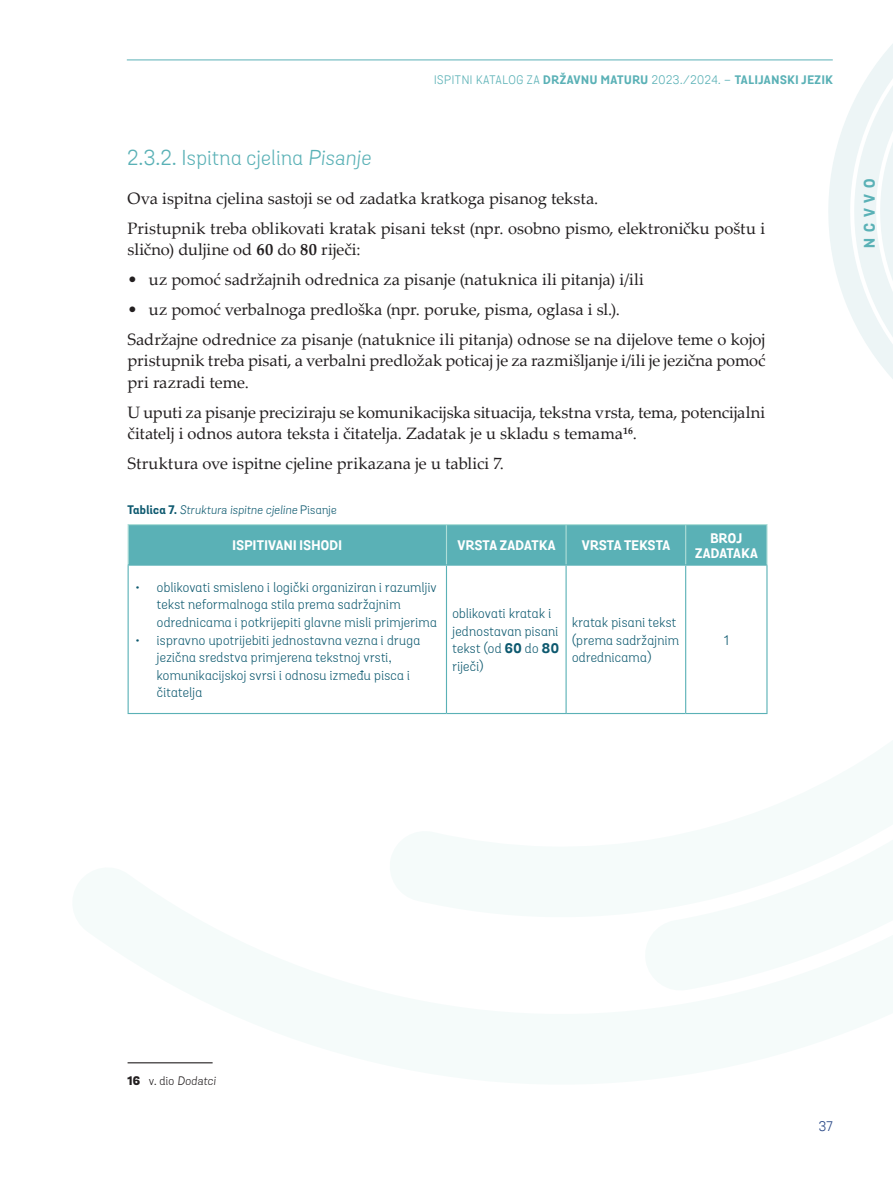
<style>
.page{position:relative;width:893px;height:1191px;background:#fff}
.page>*{position:absolute;margin:0;border:0;box-sizing:border-box;transform-origin:0 0}
.t1{font:21px "Grota Sans Alt Book 67682";letter-spacing:.025em;color:#5ab1b6}
.t2{font:16.5px/30px "Palatino Linotype";color:#231f20}
.t3{font:15px "Grota Sans Alt Bold 40648";letter-spacing:.395em;color:#5ab1b6}
.t4{font:13.5px/17.5px "Grota Sans Alt Book 67682";letter-spacing:.025em;color:#0d596f}
.t5{font:13.5px/15px "Grota Sans Alt Bold 40648";letter-spacing:.025em;color:#fff;text-align:center}
.t6{font:13.5px "Grota Sans Alt Book 67682";color:#284786}
.t7{font:12px "Grota Sans Alt Book 67682";letter-spacing:.05em;color:#5ab1b6}
.t8{font:12px "Grota Sans Alt Book Italic 08153";letter-spacing:.025em;color:#0d596f}
.t9{font:12px "Grota Sans Alt Book Italic 08153";letter-spacing:.025em;color:#231f20}
.s1{font-family:"Grota Sans Alt Bold 40648"}
.s2{font-family:"Grota Sans Alt Book Italic 08153"}
.s3{font-weight:700}
.s4{font-family:"Grota Sans Alt";font-weight:700}
.s5{font-family:"Grota Sans Alt Book 67682"}
.s6{font-family:"Grota Sans Alt";font-weight:800}
</style>
<div class="page">
<svg style="left:386px;top:44px;width:507px;height:671px"></svg>
<div style="left:129px;top:525px;width:637px;height:39px;background:#5ab1b6"></div>
<hr style="left:128px;top:525px;width:1px;height:39px;background:#afded8">
<hr style="left:446px;top:525px;width:1px;height:39px;background:#afded8">
<hr style="left:565px;top:525px;width:2px;height:39px;background:#afded8">
<hr style="left:685px;top:525px;width:1px;height:39px;background:#afded8">
<hr style="left:128px;top:564px;width:318px;height:1px;background:#5ab1b6">
<hr style="left:128px;top:565px;width:1px;height:148px;background:#5ab1b6">
<hr style="left:446px;top:564px;width:120px;height:1px;background:#5ab1b6">
<hr style="left:446px;top:565px;width:1px;height:148px;background:#5ab1b6">
<hr style="left:566px;top:564px;width:120px;height:1px;background:#5ab1b6">
<hr style="left:565px;top:565px;width:2px;height:148px;background:#5ab1b6">
<hr style="left:685px;top:565px;width:1px;height:148px;background:#5ab1b6">
<hr style="left:686px;top:564px;width:81px;height:1px;background:#5ab1b6">
<hr style="left:766px;top:565px;width:1px;height:148px;background:#5ab1b6">
<hr style="left:686px;top:713px;width:81px;height:1px;background:#5ab1b6">
<hr style="left:446px;top:713px;width:120px;height:1px;background:#5ab1b6">
<hr style="left:566px;top:713px;width:120px;height:1px;background:#5ab1b6">
<hr style="left:128px;top:524px;width:318px;height:1px;background:#afded8">
<hr style="left:446px;top:524px;width:120px;height:1px;background:#afded8">
<hr style="left:566px;top:524px;width:120px;height:1px;background:#afded8">
<hr style="left:686px;top:524px;width:81px;height:1px;background:#afded8">
<hr style="left:766px;top:525px;width:1px;height:39px;background:#afded8">
<hr style="left:128px;top:713px;width:318px;height:1px;background:#5ab1b6">
<hr style="left:128px;top:1062px;width:85px;height:1px;background:#231f20">
<p class="t7" style="left:434px;top:72px;width:400px">ISPITNI KATALOG ZA <span class="s1">DRŽAVNU MATURU</span> 2023./2024. – <span class="s1">TALIJANSKI JEZIK</span></p>
<p class="t1" style="left:128px;top:145px;width:245px">2.3.2. Ispitna cjelina <span class="s2">Pisanje</span></p>
<p class="t2" style="left:128px;top:182px;width:639px">Ova ispitna cjelina sastoji se od zadatka kratkoga pisanog teksta.<br>Pristupnik treba oblikovati kratak pisani tekst (npr. osobno pismo, elektroničku poštu i</p>
<p class="t2" style="left:128px;top:234px;width:235px">slično) duljine od <span class="s3">60</span> do <span class="s3">80</span> riječi:</p>
<p class="t2" style="left:128px;top:264px;width:518px">• uz pomoć sadržajnih odrednica za pisanje (natuknica ili pitanja) i/ili</p>
<p class="t2" style="left:128px;top:294px;width:639px">• uz pomoć verbalnoga predloška (npr. poruke, pisma, oglasa i sl.).<br>Sadržajne odrednice za pisanje (natuknice ili pitanja) odnose se na dijelove teme o kojoj</p>
<p class="t2" style="left:128px;top:349px;width:639px;line-height:21.5px">pristupnik treba pisati, a verbalni predložak poticaj je za razmišljanje i/ili je jezična pomoć pri razradi teme.</p>
<p class="t2" style="left:128px;top:401px;width:639px;line-height:21.5px">U uputi za pisanje preciziraju se komunikacijska situacija, tekstna vrsta, tema, potencijalni čitatelj i odnos autora teksta i čitatelja. Zadatak je u skladu s temama<sup>16</sup>.</p>
<p class="t2" style="left:128px;top:448px;width:378px">Struktura ove ispitne cjeline prikazana je u tablici 7.</p>
<p class="t8" style="left:128px;top:503px;width:211px"><span class="s4">Tablica 7.</span> Struktura ispitne cjeline <span class="s5">Pisanje</span></p>
<p class="t5" style="left:233px;top:538px;width:111px">ISPITIVANI ISHODI</p>
<p class="t5" style="left:457px;top:538px;width:100px">VRSTA ZADATKA</p>
<p class="t5" style="left:582px;top:538px;width:90px">VRSTA TEKSTA</p>
<p class="t5" style="left:695px;top:531px;width:64px">BROJ<br>ZADATAKA</p>
<p class="t4" style="left:157px;top:578px;width:281px;text-indent:-21px">• oblikovati smisleno i logički organiziran i razumljiv tekst neformalnoga stila prema sadržajnim odrednicama i potkrijepiti glavne misli primjerima</p>
<p class="t4" style="left:157px;top:631px;width:265px;text-indent:-21px">• ispravno upotrijebiti jednostavna vezna i druga jezična sredstva primjerena tekstnoj vrsti, komunikacijskoj svrsi i odnosu između pisca i čitatelja</p>
<p class="t4" style="left:452px;top:605px;width:108px">oblikovati kratak i jednostavan pisani tekst (od <span class="s1">60</span> do <span class="s1">80 </span>riječi)</p>
<p class="t4" style="left:572px;top:614px;width:108px">kratak pisani tekst (prema sadržajnim odrednicama)</p>
<p class="t4" style="left:724px;top:631px;width:6px">1</p>
<p class="t3" style="left:860px;top:248px;width:71px;rotate:-90deg">NCVVO</p>
<p class="t9" style="left:128px;top:1073px;width:90px"><span class="s6">16</span> <span class="s5">v. dio</span> Dodatci</p>
<p class="t6" style="left:819px;top:1118px;width:15px">37</p>
</div>
